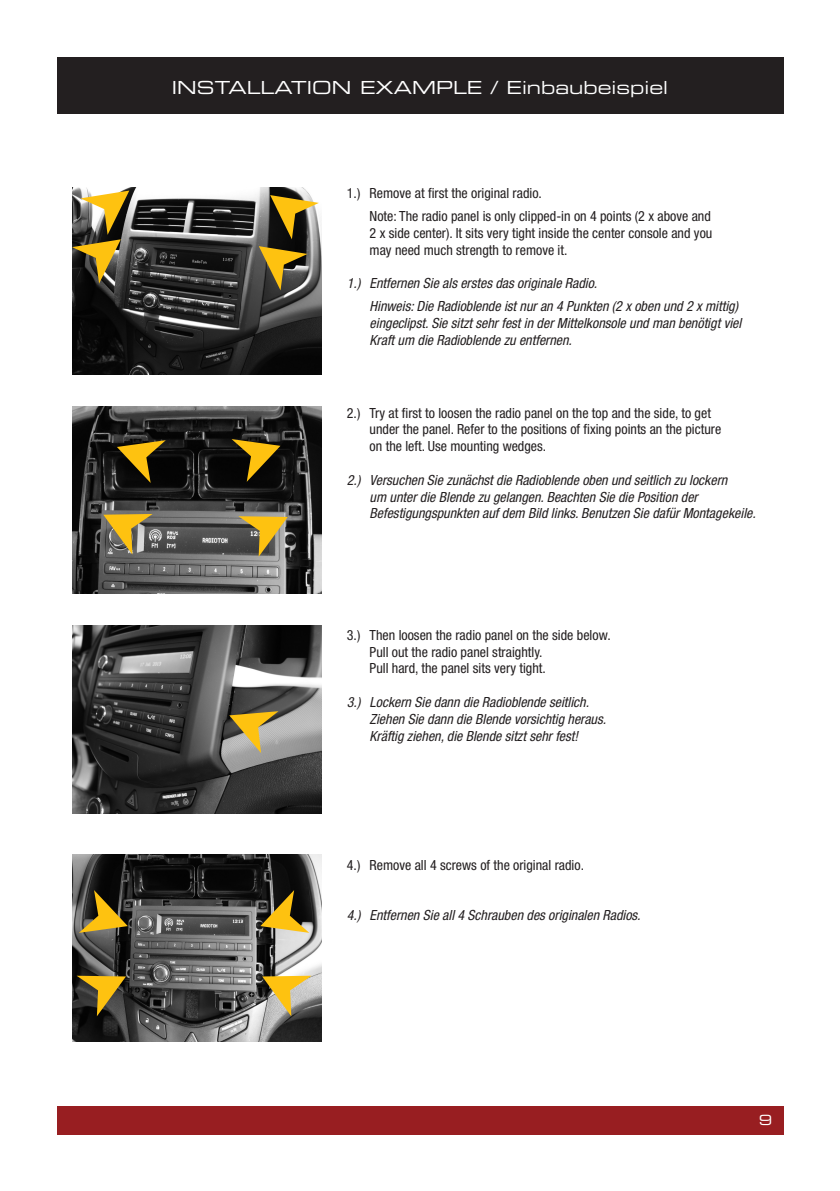
<style>
.page{position:relative;width:840px;height:1191px;background:#fff}
.page>*{position:absolute;margin:0;border:0;box-sizing:border-box;transform-origin:0 0}
.t1{font:18px "Eurostile Extended Two";color:#fff}
.t2{font:italic condensed 14px/16.8px "Helvetica Neue";color:#231f20}
.t3{font:condensed 14px/16.8px "Helvetica Neue";color:#231f20}
.t4{font:14px "Eurostile Extended Two";color:#fff}
</style>
<div class="page">
<div style="left:57px;top:1106px;width:725px;height:28px;background:#981e21"></div>
<div style="left:57px;top:57px;width:725px;height:56px;background:#231f20"></div>
<img style="left:72px;top:187px;width:250px;height:187px">
<img style="left:72px;top:626px;width:250px;height:187px">
<img style="left:72px;top:854px;width:250px;height:187px">
<img style="left:72px;top:406px;width:250px;height:187px">
<svg style="left:270px;top:195px;width:49px;height:44px;background:#88753a"></svg>
<svg style="left:229px;top:711px;width:49px;height:42px;background:#b7a366"></svg>
<svg style="left:260px;top:890px;width:49px;height:43px;background:#756125"></svg>
<svg style="left:117px;top:440px;width:49px;height:43px;background:#5c480c"></svg>
<svg style="left:262px;top:975px;width:49px;height:41px;background:#bea96a"></svg>
<svg style="left:103px;top:514px;width:49px;height:40px;background:#a69050"></svg>
<svg style="left:79px;top:890px;width:49px;height:43px;background:#766126"></svg>
<svg style="left:231px;top:439px;width:49px;height:43px;background:#5c480c"></svg>
<svg style="left:77px;top:975px;width:49px;height:41px;background:#796426"></svg>
<svg style="left:238px;top:516px;width:49px;height:41px;background:#9e894b"></svg>
<svg style="left:259px;top:246px;width:48px;height:44px;background:#826e32"></svg>
<svg style="left:72px;top:190px;width:57px;height:94px;background:#827243"></svg>
<p class="t1" style="left:172px;top:75px;width:497px">INSTALLATION EXAMPLE / Einbaubeispiel</p>
<p class="t3" style="left:369px;top:182px;width:342px;line-height:22.8px;text-indent:-23px">1.) Remove at first the original radio.<br>Note: The radio panel is only clipped-in on 4 points (2 x above and</p>
<p class="t3" style="left:369px;top:224px;width:344px">2 x side center). It sits very tight inside the center console and you may need much strength to remove it.</p>
<p class="t2" style="left:369px;top:272px;width:370px;line-height:22.8px;text-indent:-23px">1.) Entfernen Sie als erstes das originale Radio.<br>Hinweis: Die Radioblende ist nur an 4 Punkten (2 x oben und 2 x mittig)</p>
<p class="t2" style="left:369px;top:314px;width:373px">eingeclipst. Sie sitzt sehr fest in der Mittelkonsole und man benötigt viel<br>Kraft um die Radioblende zu entfernen.</p>
<p class="t3" style="left:369px;top:404px;width:353px;text-indent:-23px">2.) Try at first to loosen the radio panel on the top and the side, to get under the panel. Refer to the positions of fixing points an the picture on the left. Use mounting wedges.</p>
<p class="t2" style="left:369px;top:471px;width:387px;text-indent:-23px">2.) Versuchen Sie zunächst die Radioblende oben und seitlich zu lockern<br>um unter die Blende zu gelangen. Beachten Sie die Position der<br>Befestigungspunkten auf dem Bild links. Benutzen Sie dafür Montagekeile.</p>
<p class="t3" style="left:369px;top:626px;width:242px;text-indent:-23px">3.) Then loosen the radio panel on the side below.<br>Pull out the radio panel straightly.<br>Pull hard, the panel sits very tight.</p>
<p class="t2" style="left:369px;top:693px;width:238px;text-indent:-23px">3.) Lockern Sie dann die Radioblende seitlich.<br>Ziehen Sie dann die Blende vorsichtig heraus.<br>Kräftig ziehen, die Blende sitzt sehr fest!</p>
<p class="t3" style="left:347px;top:856px;width:238px">4.) Remove all 4 screws of the original radio.</p>
<p class="t2" style="left:347px;top:907px;width:295px">4.) Entfernen Sie all 4 Schrauben des originalen Radios.</p>
<p class="t4" style="left:758px;top:1110px;width:15px">9</p>
</div>
